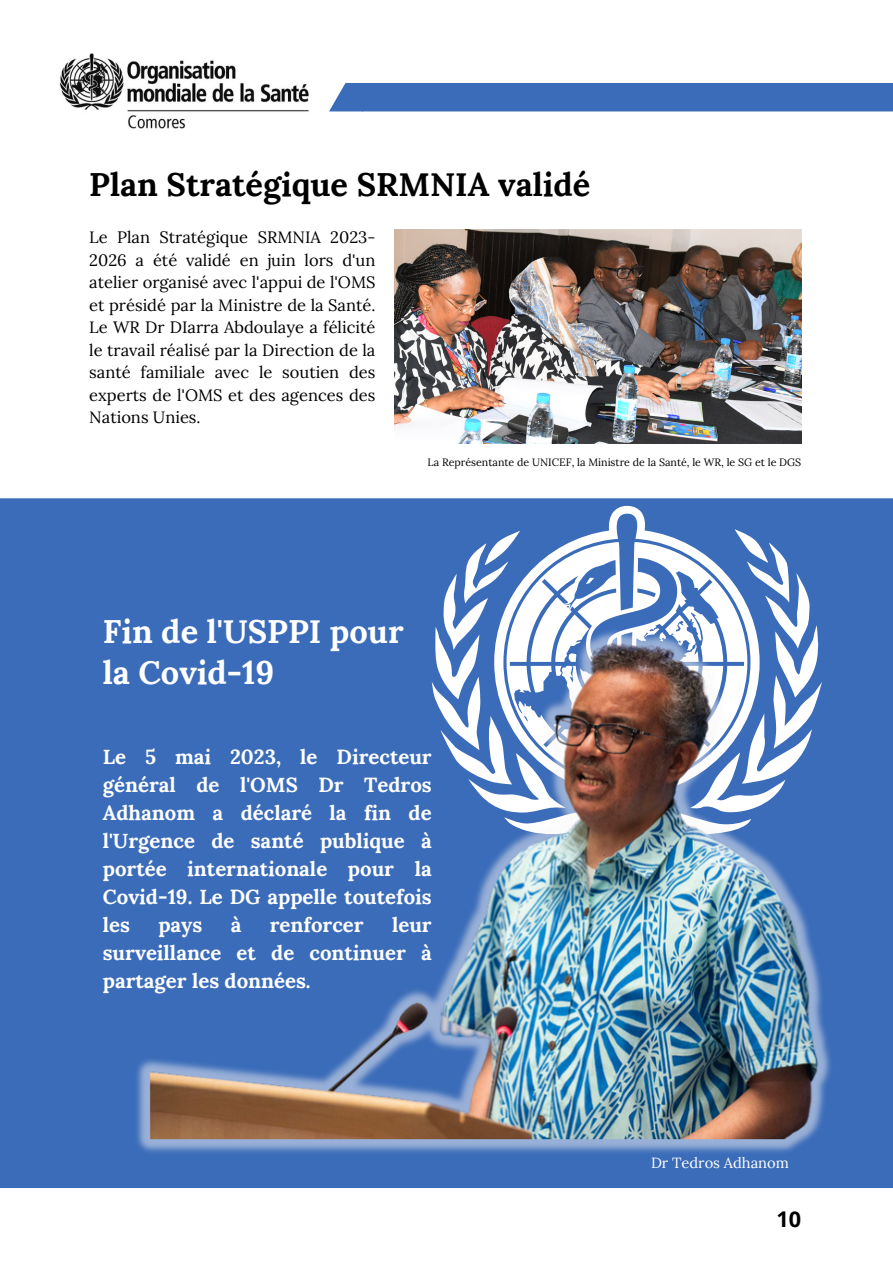
<style>
.page{position:relative;width:893px;height:1264px;background:#fff}
.page>*{position:absolute;margin:0;border:0;box-sizing:border-box;transform-origin:0 0}
.t1{font:700 32.55px "Lora";color:#000}
.t2{font:700 32.55px/41.5px "Lora";color:#fff}
.t3{font:700 21.6px "Open Sans";color:#000}
.t4{font:700 20.4px/28px "Lora";color:#fff;text-align:justify}
.t5{font:16.5px/22.5px "Lora";color:#000;text-align:justify}
.t6{font:14.7px "Lora";color:#fff}
.t7{font:10.65px "Lora";color:#000}
</style>
<div class="page">
<div style="left:329px;top:83px;width:563px;height:28px;background:#3b6cb9"></div>
<img style="left:59px;top:53px;width:249px;height:76px">
<img style="left:394px;top:229px;width:407px;height:215px">
<div style="left:0;top:498px;width:892px;height:690px;background:#3b6cb9"></div>
<svg style="left:443px;top:506px;width:367px;height:107px"></svg>
<img style="left:137px;top:613px;width:694px;height:539px">
<p class="t1" style="left:89px;top:163px;width:502px">Plan Stratégique SRMNIA validé</p>
<p class="t5" style="left:89px;top:226px;width:288px">Le Plan Stratégique SRMNIA 2023- 2026 a été validé en juin lors d'un atelier organisé avec l'appui de l'OMS et présidé par la Ministre de la Santé.<br>Le WR Dr DIarra Abdoulaye a félicité le travail réalisé par la Direction de la santé familiale avec le soutien des experts de l'OMS et des agences des Nations Unies.</p>
<p class="t7" style="left:427px;top:455px;width:375px">La Représentante de UNICEF, la Ministre de la Santé, le WR, le SG et le DGS</p>
<p class="t2" style="left:103px;top:610px;width:302px">Fin de l'USPPI pour la Covid-19</p>
<p class="t4" style="left:103px;top:742px;width:330px">Le 5 mai 2023, le Directeur général de l'OMS Dr Tedros Adhanom a déclaré la fin de l'Urgence de santé publique à portée internationale pour la Covid-19. Le DG appelle toutefois les</p>
<p class="t4" style="left:158px;top:910px;width:46px">pays</p>
<p class="t4" style="left:231px;top:910px;width:12px">à</p>
<p class="t4" style="left:270px;top:910px;width:95px">renforcer</p>
<p class="t4" style="left:103px;top:910px;width:330px;text-indent:289px">leur surveillance et de continuer à partager les données.</p>
<p class="t6" style="left:651px;top:1153px;width:139px">Dr Tedros Adhanom</p>
<p class="t3" style="left:776px;top:1204px;width:26px">10</p>
</div>
